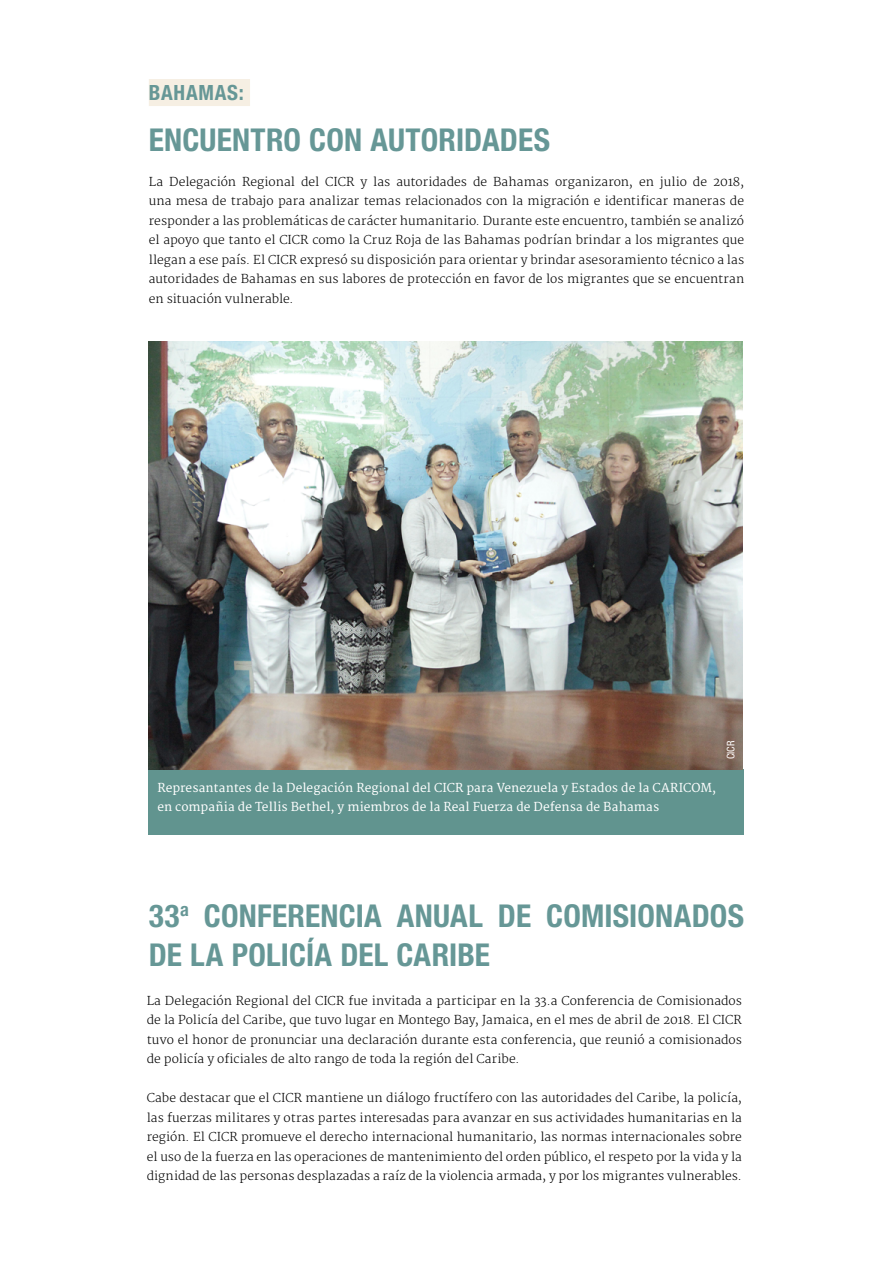
<style>
.page{position:relative;width:893px;height:1263px;background:#fff}
.page>*{position:absolute;margin:0;border:0;box-sizing:border-box;transform-origin:0 0}
.t1{font:700 condensed 31.5px/39px "Helvetica Neue LT Std";letter-spacing:.005em;color:#669796}
.t2{font:700 condensed 21px "Helvetica Neue LT Std";letter-spacing:.04em;color:#669796}
.t3{font:300 12px/19.5px "Merriweather";letter-spacing:.005em;color:#000;text-align:justify}
.t4{font:12px/19.5px "Merriweather";letter-spacing:.01em;color:#fff}
.t5{font:condensed 10.5px "Helvetica Neue LT Std";color:#fff}
</style>
<div class="page">
<div style="left:149px;top:79px;width:101px;height:27px;background:#f6efe3"></div>
<div style="left:149px;top:769px;width:595px;height:65px;background:#61948f"></div>
<img style="left:149px;top:342px;width:593px;height:427px">
<h2 class="t2" style="left:149px;top:80px;width:96px">BAHAMAS:</h2>
<h1 class="t1" style="left:149px;top:120px;width:403px">ENCUENTRO CON AUTORIDADES</h1>
<p class="t3" style="left:149px;top:172px;width:597px">La Delegación Regional del CICR y las autoridades de Bahamas organizaron, en julio de 2018, una mesa de trabajo para analizar temas relacionados con la migración e identificar maneras de responder a las problemáticas de carácter humanitario. Durante este encuentro, también se analizó el apoyo que tanto el CICR como la Cruz Roja de las Bahamas podrían brindar a los migrantes que llegan a ese país. El CICR expresó su disposición para orientar y brindar asesoramiento técnico a las autoridades de Bahamas en sus labores de protección en favor de los migrantes que se encuentran en situación vulnerable.</p>
<p class="t4" style="left:157px;top:778px;width:560px">Represantantes de la Delegación Regional del CICR para Venezuela y Estados de la CARICOM, en compañia de Tellis Bethel, y miembros de la Real Fuerza de Defensa de Bahamas</p>
<p class="t5" style="left:725px;top:759px;width:20px;rotate:-90deg">CICR</p>
<h1 class="t1" style="left:149px;top:895px;width:597px">33<sup>a</sup> CONFERENCIA ANUAL DE COMISIONADOS<br>DE LA POLICÍA DEL CARIBE</h1>
<p class="t3" style="left:147px;top:991px;width:597px">La Delegación Regional del CICR fue invitada a participar en la 33.a Conferencia de Comisionados de la Policía del Caribe, que tuvo lugar en Montego Bay, Jamaica, en el mes de abril de 2018. El CICR tuvo el honor de pronunciar una declaración durante esta conferencia, que reunió a comisionados de policía y oficiales de alto rango de toda la región del Caribe.</p>
<p class="t3" style="left:147px;top:1089px;width:597px">Cabe destacar que el CICR mantiene un diálogo fructífero con las autoridades del Caribe, la policía, las fuerzas militares y otras partes interesadas para avanzar en sus actividades humanitarias en la región. El CICR promueve el derecho internacional humanitario, las normas internacionales sobre el uso de la fuerza en las operaciones de mantenimiento del orden público, el respeto por la vida y la dignidad de las personas desplazadas a raíz de la violencia armada, y por los migrantes vulnerables.</p>
</div>
